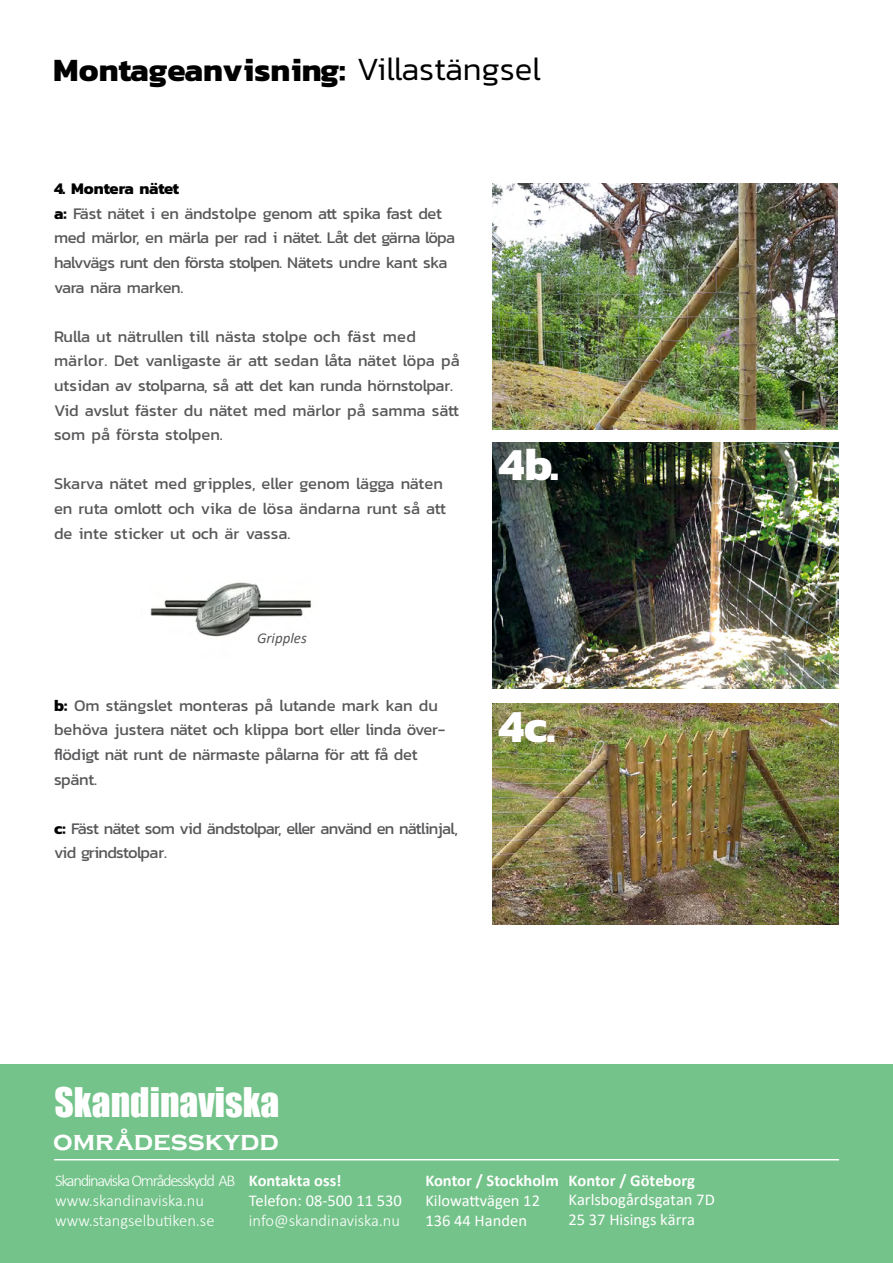
<style>
.page{position:relative;width:893px;height:1263px;background:#fff}
.page>*{position:absolute;margin:0;border:0;box-sizing:border-box;transform-origin:0 0}
.t1{font:700 46.5px "Kanit";color:#fff}
.t2{font:37.5px "Impact";color:#fff}
.t3{font:700 33px "Kanit";color:#000}
.t4{font:700 27.45px "Copperplate Gothic";color:#fff}
.t5{font:16.5px/24.6px "Kanit";letter-spacing:-.02em;color:#58585a}
.t6{font:16.5px/24.6px "Kanit";letter-spacing:-.04em;color:#58585a}
.t7{font:16.5px/24.6px "Kanit";color:#58585a}
.t8{font:300 16.5px/19.8px "Calibri";letter-spacing:-.005em;color:#fff}
.t9{font:16.5px/19.8px "Calibri";color:#fff}
.t10{font:700 16.5px "Calibri";color:#fff}
.t11{font:italic 15px "Calibri";color:#58585a}
.s1{font-weight:300}
.s2{font-weight:700;color:#000}
</style>
<div class="page">
<div style="left:0;top:1064px;width:893px;height:199px;background:#74c38a"></div>
<hr style="left:54px;top:1159px;width:785px;height:1px;background:#fff">
<img style="left:493px;top:183px;width:345px;height:246px">
<img style="left:493px;top:704px;width:346px;height:220px">
<img style="left:493px;top:442px;width:346px;height:246px">
<img style="left:150px;top:582px;width:162px;height:55px">
<h3 class="t3" style="left:53px;top:44px;width:489px">Montageanvisning: <span class="s1">Villastängsel</span></h3>
<p class="t6" style="left:54px;top:176px;width:403px"><span class="s2">4. Montera nätet<br>a:</span> Fäst nätet i en ändstolpe genom att spika fast det med märlor, en märla per rad i nätet. Låt det gärna löpa halvvägs runt den första stolpen. Nätets undre kant ska vara nära marken.</p>
<p class="t5" style="left:54px;top:324px;width:407px">Rulla ut nätrullen till nästa stolpe och fäst med märlor. Det vanligaste är att sedan låta nätet löpa på utsidan av stolparna, så att det kan runda hörnstolpar.<br>Vid avslut fäster du nätet med märlor på samma sätt som på första stolpen.</p>
<p class="t7" style="left:54px;top:471px;width:394px">Skarva nätet med gripples, eller genom lägga näten en ruta omlott och vika de lösa ändarna runt så att de inte sticker ut och är vassa.</p>
<p class="t11" style="left:257px;top:627px;width:51px">Gripples</p>
<p class="t5" style="left:54px;top:693px;width:393px"><span class="s2">b:</span> Om stängslet monteras på lutande mark kan du behöva justera nätet och klippa bort eller linda över&shy;flödigt nät runt de närmaste pålarna för att få det spänt.</p>
<p class="t6" style="left:54px;top:816px;width:405px"><span class="s2">c:</span> Fäst nätet som vid ändstolpar, eller använd en nätlinjal, vid grindstolpar.</p>
<h1 class="t1" style="left:499px;top:428px;width:61px">4b.</h1>
<h1 class="t1" style="left:498px;top:690px;width:59px">4c.</h1>
<h2 class="t2" style="left:55px;top:1073px;width:226px">Skandinaviska</h2>
<h3 class="t4" style="left:53px;top:1125px;width:227px">områdesskydd</h3>
<p class="t8" style="left:55px;top:1170px;width:182px">Skandinaviska Områdesskydd AB www.skandinaviska.nu www.stangselbutiken.se</p>
<p class="t10" style="left:425px;top:1169px;width:135px">Kontor / Stockholm</p>
<p class="t10" style="left:249px;top:1169px;width:94px">Kontakta oss!</p>
<p class="t9" style="left:249px;top:1190px;width:154px">Telefon: 08-500 11 530</p>
<p class="t8" style="left:249px;top:1210px;width:153px">info@skandinaviska.nu</p>
<p class="t9" style="left:425px;top:1190px;width:116px">Kilowattvägen 12<br>136 44 Handen</p>
<p class="t10" style="left:568px;top:1168px;width:128px">Kontor / Göteborg</p>
<p class="t9" style="left:568px;top:1189px;width:148px">Karlsbogårdsgatan 7D<br>25 37 Hisings kärra</p>
</div>
